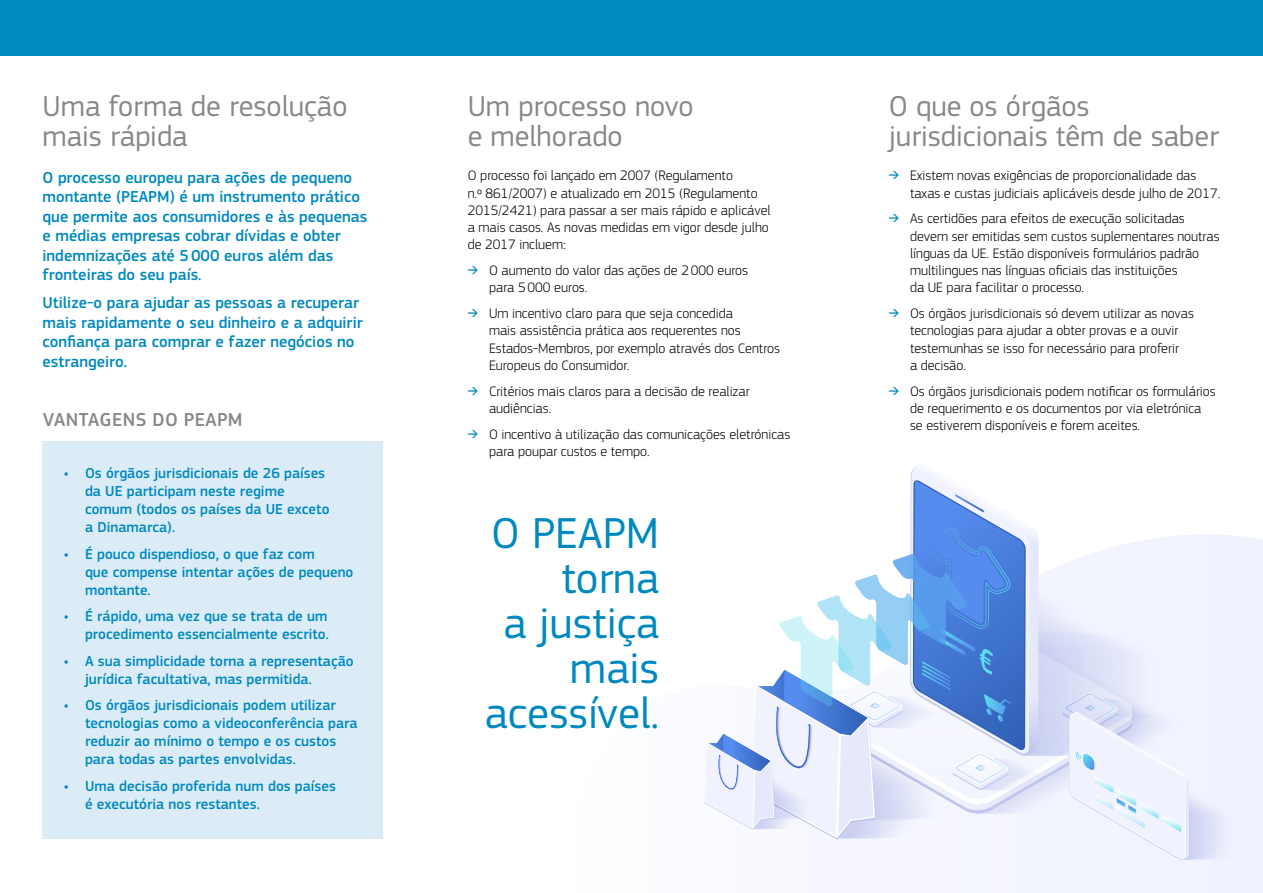
<style>
.page{position:relative;width:1263px;height:893px;background:#fff}
.page>*{position:absolute;margin:0;border:0;box-sizing:border-box;transform-origin:0 0}
.Exergue{font:45px/45px "EC Square Sans Pro";color:#0089bf;text-align:right}
.Title_1{font:30px/30px "EC Square Sans Pro";color:#87888a}
.Title_2{font:500 19.5px "EC Square Sans Pro";letter-spacing:.02em;color:#87888a}
.t1{font:500 16.5px/19.5px "EC Square Sans Pro";color:#0089bf}
.t2{font:500 15px/18px "EC Square Sans Pro";color:#0089bf}
.Body{font:300 14.25px/17.2px "EC Square Sans Pro";color:#000}
.s1{color:#0089bf}
</style>
<div class="page">
<div style="left:0;top:0;width:1263px;height:55px;background:#0089bf"></div>
<div style="left:967px;top:536px;width:296px;height:357px;background:#f0f2fe"></div>
<svg style="left:704px;top:466px;width:534px;height:395px"></svg>
<div style="left:43px;top:442px;width:340px;height:120px;background:#dbecf7"></div>
<div style="left:43px;top:522px;width:340px;height:102px;background:#dbecf7"></div>
<div style="left:43px;top:585px;width:340px;height:84px;background:#dbecf7"></div>
<div style="left:43px;top:629px;width:340px;height:84px;background:#dbecf7"></div>
<div style="left:43px;top:674px;width:340px;height:120px;background:#dbecf7"></div>
<div style="left:43px;top:754px;width:340px;height:84px;background:#dbecf7"></div>
<h1 class="Title_1" style="left:43px;top:91px;width:306px">Uma forma de resolução mais rápida</h1>
<p class="t1" style="left:43px;top:168px;width:326px">O processo europeu para ações de pequeno montante (PEAPM) é um instrumento prático que permite aos consumidores e às pequenas e médias empresas cobrar dívidas e obter indemnizações até 5000 euros além das fronteiras do seu país.</p>
<p class="t1" style="left:43px;top:293px;width:322px">Utilize-o para ajudar as pessoas a recuperar mais rapidamente o seu dinheiro e a adquirir confiança para comprar e fazer negócios no estrangeiro.</p>
<h2 class="Title_2" style="left:43px;top:408px;width:201px">VANTAGENS DO PEAPM</h2>
<p class="t2" style="left:85px;top:465px;width:246px;text-indent:-21px">• Os órgãos jurisdicionais de 26 países da UE participam neste regime comum (todos os países da UE exceto a Dinamarca).</p>
<p class="t2" style="left:85px;top:545px;width:270px;text-indent:-21px">• É pouco dispendioso, o que faz com<br>que compense intentar ações de pequeno montante.</p>
<p class="t2" style="left:64px;top:608px;width:267px;text-align:right">• É rápido, uma vez que se trata de um procedimento essencialmente escrito.</p>
<p class="t2" style="left:85px;top:652px;width:270px;text-indent:-21px">• A sua simplicidade torna a representação jurídica facultativa, mas permitida.</p>
<p class="t2" style="left:85px;top:697px;width:274px;text-indent:-21px">• Os órgãos jurisdicionais podem utilizar tecnologias como a videoconferência para reduzir ao mínimo o tempo e os custos para todas as partes envolvidas.</p>
<p class="t2" style="left:85px;top:777px;width:252px;text-indent:-21px">• Uma decisão proferida num dos países é executória nos restantes.</p>
<h1 class="Title_1" style="left:468px;top:91px;width:227px">Um processo novo e melhorado</h1>
<p class="Body" style="left:468px;top:167px;width:304px">O processo foi lançado em 2007 (Regulamento<br>n.º 861/2007) e atualizado em 2015 (Regulamento 2015/2421) para passar a ser mais rápido e aplicável a mais casos. As novas medidas em vigor desde julho de 2017 incluem:</p>
<p class="Body" style="left:489px;top:262px;width:261px;text-indent:-21px"><span class="s1">➔</span> O aumento do valor das ações de 2000 euros para 5000 euros.</p>
<p class="Body" style="left:489px;top:305px;width:293px;text-indent:-21px"><span class="s1">➔</span> Um incentivo claro para que seja concedida<br>mais assistência prática aos requerentes nos Estados‑Membros, por exemplo através dos Centros Europeus do Consumidor.</p>
<p class="Body" style="left:489px;top:382px;width:262px;text-indent:-21px"><span class="s1">➔</span> Critérios mais claros para a decisão de realizar audiências.</p>
<p class="Body" style="left:489px;top:425px;width:303px;text-indent:-21px"><span class="s1">➔</span> O incentivo à utilização das comunicações eletrónicas para poupar custos e tempo.</p>
<p class="Exergue" style="left:485px;top:511px;width:176px">O PEAPM torna<br>a justiça mais acessível.</p>
<h1 class="Title_1" style="left:889px;top:91px;width:332px">O que os órgãos jurisdicionais têm de saber</h1>
<p class="Body" style="left:910px;top:167px;width:312px;text-indent:-21px"><span class="s1">➔</span> Existem novas exigências de proporcionalidade das taxas e custas judiciais aplicáveis desde julho de 2017.</p>
<p class="Body" style="left:910px;top:210px;width:311px;text-indent:-21px"><span class="s1">➔</span> As certidões para efeitos de execução solicitadas devem ser emitidas sem custos suplementares noutras línguas da UE. Estão disponíveis formulários padrão multilingues nas línguas oficiais das instituições<br>da UE para facilitar o processo.</p>
<p class="Body" style="left:910px;top:305px;width:285px;text-indent:-21px"><span class="s1">➔</span> Os órgãos jurisdicionais só devem utilizar as novas tecnologias para ajudar a obter provas e a ouvir testemunhas se isso for necessário para proferir<br>a decisão.</p>
<p class="Body" style="left:910px;top:382px;width:307px;text-indent:-21px"><span class="s1">➔</span> Os órgãos jurisdicionais podem notificar os formulários de requerimento e os documentos por via eletrónica se estiverem disponíveis e forem aceites.</p>
</div>
